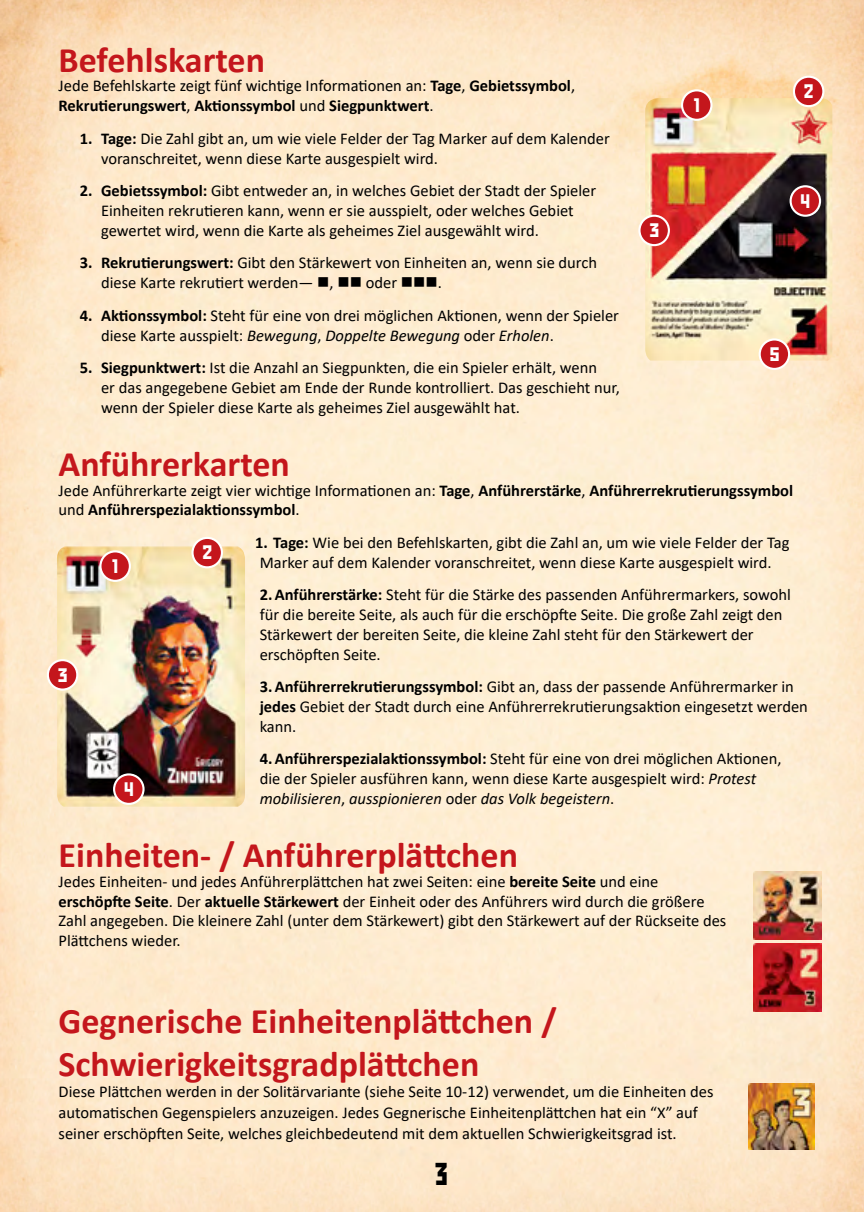
<style>
.page{position:relative;width:864px;height:1212px;background:#fff}
.page>*{position:absolute;margin:0;border:0;box-sizing:border-box;transform-origin:0 0}
.t1{font:700 36px/43.2px "Calibri";color:#c4161c}
.t2{font:700 condensed 31.5px "Rodchenko";color:#000}
.t3{font:19.5px "Rodchenko";color:#fff}
.t4{font:16.5px/19.8px "Calibri";color:#000}
.t5{font:700 16.5px/19.8px "Calibri";color:#000}
.s1{font-weight:400}
.s2{font-weight:700}
.s3{font-style:italic}
</style>
<div class="page">
<img style="left:0;top:0;width:863px;height:1212px">
<img style="left:645px;top:98px;width:187px;height:263px">
<img style="left:57px;top:546px;width:188px;height:261px">
<img style="left:748px;top:1083px;width:65px;height:66px">
<img style="left:753px;top:871px;width:67px;height:68px">
<img style="left:753px;top:943px;width:67px;height:68px">
<div style="left:100px;top:551px;width:30px;height:30px;background:#c4161c;border-radius:50%"></div>
<div style="left:99px;top:550px;width:32px;height:32px;border:2px solid #fff;border-radius:50%"></div>
<div style="left:681px;top:90px;width:30px;height:30px;background:#c4161c;border-radius:50%"></div>
<div style="left:680px;top:89px;width:32px;height:32px;border:2px solid #fff;border-radius:50%"></div>
<div style="left:192px;top:538px;width:30px;height:29px;background:#c4161c;border-radius:50%"></div>
<div style="left:191px;top:537px;width:32px;height:31px;border:2px solid #fff;border-radius:50%"></div>
<div style="left:793px;top:77px;width:30px;height:29px;background:#c4161c;border-radius:50%"></div>
<div style="left:792px;top:76px;width:32px;height:31px;border:2px solid #fff;border-radius:50%"></div>
<div style="left:48px;top:660px;width:29px;height:29px;background:#c4161c;border-radius:50%"></div>
<div style="left:47px;top:659px;width:31px;height:32px;border:2px solid #fff;border-radius:50%"></div>
<div style="left:639px;top:216px;width:29px;height:29px;background:#c4161c;border-radius:50%"></div>
<div style="left:638px;top:215px;width:31px;height:31px;border:2px solid #fff;border-radius:50%"></div>
<div style="left:114px;top:774px;width:29px;height:30px;background:#c4161c;border-radius:50%"></div>
<div style="left:113px;top:773px;width:31px;height:32px;border:2px solid #fff;border-radius:50%"></div>
<div style="left:759px;top:339px;width:29px;height:30px;background:#c4161c;border-radius:50%"></div>
<div style="left:758px;top:338px;width:31px;height:32px;border:2px solid #fff;border-radius:50%"></div>
<div style="left:790px;top:186px;width:29px;height:30px;background:#c4161c;border-radius:50%"></div>
<div style="left:789px;top:185px;width:31px;height:32px;border:2px solid #fff;border-radius:50%"></div>
<h1 class="t1" style="left:58px;top:38px;width:208px">Befehlskarten</h1>
<p class="t5" style="left:58px;top:76px;width:518px"><span class="s1">Jede Befehlskarte zeigt fünf wichtige Informationen an:</span> Tage<span class="s1">,</span> Gebietssymbol<span class="s1">,<br></span>Rekrutierungswert<span class="s1">,</span> Aktionssymbol <span class="s1">und</span> Siegpunktwert<span class="s1">.</span></p>
<p class="t4" style="left:101px;top:128px;width:510px;text-indent:-21px"><span class="s2">1. Tage:</span> Die Zahl gibt an, um wie viele Felder der Tag Marker auf dem Kalender voranschreitet, wenn diese Karte ausgespielt wird.</p>
<p class="t4" style="left:101px;top:180px;width:496px;text-indent:-21px"><span class="s2">2. Gebietssymbol:</span> Gibt entweder an, in welches Gebiet der Stadt der Spieler<br>Einheiten rekrutieren kann, wenn er sie ausspielt, oder welches Gebiet gewertet wird, wenn die Karte als geheimes Ziel ausgewählt wird.</p>
<p class="t4" style="left:101px;top:253px;width:497px;text-indent:-21px"><span class="s2">3. Rekrutierungswert:</span> Gibt den Stärkewert von Einheiten an, wenn sie durch diese Karte rekrutiert werden— ■, ■■ oder ■■■.</p>
<p class="t4" style="left:101px;top:305px;width:519px;text-indent:-21px"><span class="s2">4. Aktionssymbol:</span> Steht für eine von drei möglichen Aktionen, wenn der Spieler diese Karte ausspielt: <span class="s3">Bewegung</span>, <span class="s3">Doppelte Bewegung</span> oder <span class="s3">Erholen</span>.</p>
<p class="t4" style="left:101px;top:357px;width:520px;text-indent:-21px"><span class="s2">5. Siegpunktwert:</span> Ist die Anzahl an Siegpunkten, die ein Spieler erhält, wenn<br>er das angegebene Gebiet am Ende der Runde kontrolliert. Das geschieht nur, wenn der Spieler diese Karte als geheimes Ziel ausgewählt hat.</p>
<h1 class="t1" style="left:58px;top:442px;width:233px">Anführerkarten</h1>
<p class="t5" style="left:58px;top:480px;width:735px"><span class="s1">Jede Anführerkarte zeigt vier wichtige Informationen an:</span> Tage<span class="s1">,</span> Anführerstärke<span class="s1">,</span> Anführerrekrutierungssymbol <span class="s1">und</span> Anführerspezialaktionssymbol<span class="s1">.</span></p>
<p class="t4" style="left:255px;top:532px;width:535px"><span class="s2">1. Tage:</span> Wie bei den Befehlskarten, gibt die Zahl an, um wie viele Felder der Tag<br>Marker auf dem Kalender voranschreitet, wenn diese Karte ausgespielt wird.</p>
<p class="t4" style="left:259px;top:584px;width:532px"><span class="s2">2.Anführerstärke:</span> Steht für die Stärke des passenden Anführermarkers, sowohl für die bereite Seite, als auch für die erschöpfte Seite. Die große Zahl zeigt den Stärkewert der bereiten Seite, die kleine Zahl steht für den Stärkewert der erschöpften Seite.</p>
<p class="t4" style="left:259px;top:676px;width:549px"><span class="s2">3.Anführerrekrutierungssymbol:</span> Gibt an, dass der passende Anführermarker in <span class="s2">jedes</span> Gebiet der Stadt durch eine Anführerrekrutierungsaktion eingesetzt werden kann.</p>
<p class="t4" style="left:259px;top:748px;width:523px"><span class="s2">4.Anführerspezialaktionssymbol:</span> Steht für eine von drei möglichen Aktionen, die der Spieler ausführen kann, wenn diese Karte ausgespielt wird: <span class="s3">Protest mobilisieren</span>, <span class="s3">ausspionieren</span> oder <span class="s3">das Volk begeistern</span>.</p>
<h1 class="t1" style="left:58px;top:833px;width:461px">Einheiten- / Anführerplättchen</h1>
<p class="t4" style="left:58px;top:871px;width:669px">Jedes Einheiten- und jedes Anführerplättchen hat zwei Seiten: eine <span class="s2">bereite Seite</span> und eine <span class="s2">erschöpfte Seite</span>. Der <span class="s2">aktuelle Stärkewert</span> der Einheit oder des Anführers wird durch die größere Zahl angegeben. Die kleinere Zahl (unter dem Stärkewert) gibt den Stärkewert auf der Rückseite des Plättchens wieder.</p>
<p class="t3" style="left:803px;top:81px;width:11px">2</p>
<p class="t3" style="left:691px;top:94px;width:11px">1</p>
<p class="t3" style="left:800px;top:190px;width:11px">4</p>
<p class="t3" style="left:649px;top:220px;width:11px">3</p>
<p class="t3" style="left:769px;top:343px;width:11px">5</p>
<p class="t3" style="left:202px;top:542px;width:11px">2</p>
<p class="t3" style="left:110px;top:555px;width:11px">1</p>
<p class="t3" style="left:58px;top:664px;width:11px">3</p>
<p class="t3" style="left:124px;top:778px;width:11px">4</p>
<h1 class="t1" style="left:58px;top:998px;width:499px">Gegnerische Einheitenplättchen /<br>Schwierigkeitsgradplättchen</h1>
<p class="t4" style="left:58px;top:1080px;width:656px;line-height:21px">Diese Plättchen werden in der Solitärvariante (siehe Seite 10-12) verwendet, um die Einheiten des automatischen Gegenspielers anzuzeigen. Jedes Gegnerische Einheitenplättchen hat ein “X” auf seiner erschöpften Seite, welches gleichbedeutend mit dem aktuellen Schwierigkeitsgrad ist.</p>
<h2 class="t2" style="left:435px;top:1157px;width:14px">3</h2>
</div>
